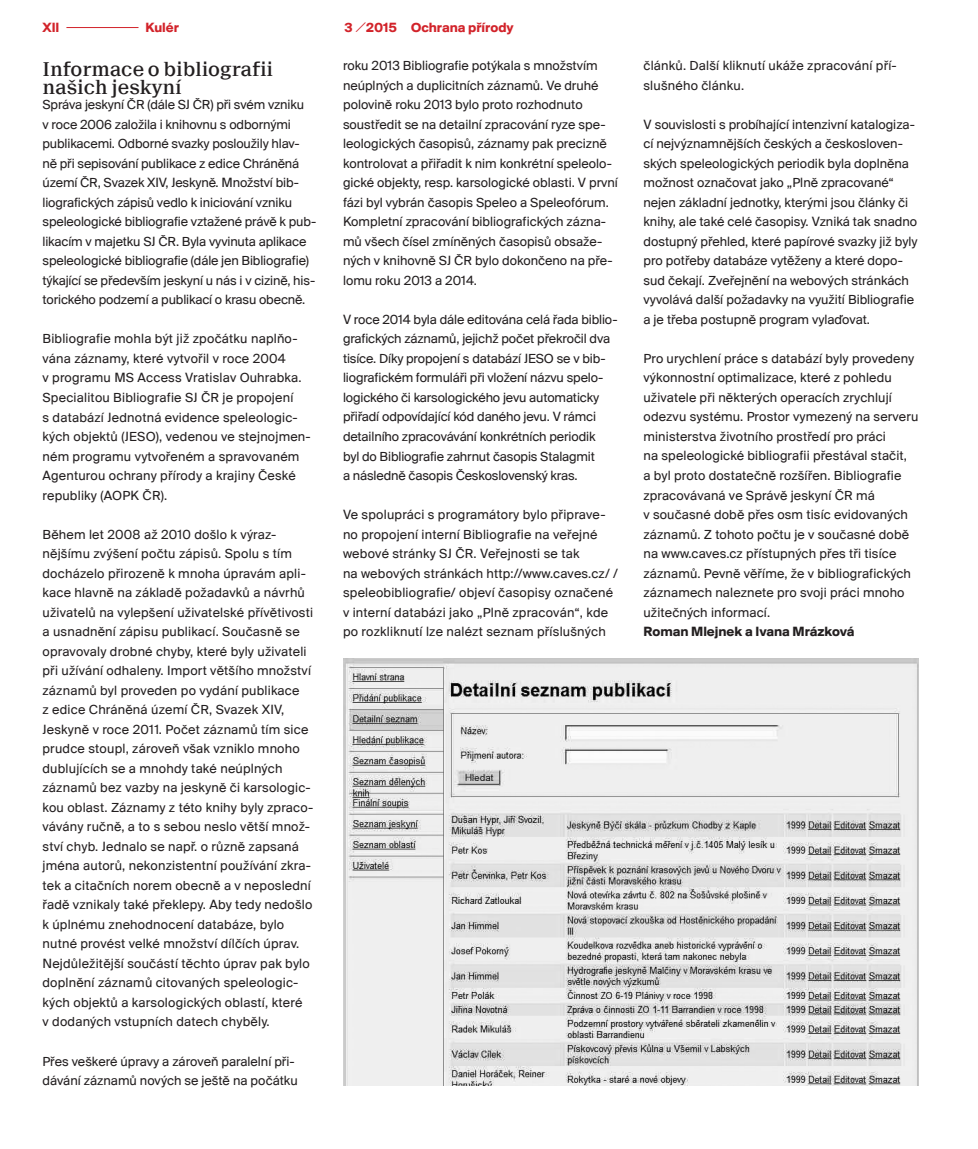
<style>
.page{position:relative;width:978px;height:1149px;background:#fff}
.page>*{position:absolute;margin:0;border:0;box-sizing:border-box;transform-origin:0 0}
.t1{font:500 21px/18px "Suisse BP Neue";color:#231f20}
.t2{font:13.8px/19.5px "Suisse BP Intl";letter-spacing:.01em;color:#231f20}
.t3{font:13.8px/19.5px "Suisse BP Intl";letter-spacing:-.01em;color:#231f20}
.t4{font:700 13.8px "Suisse BP Intl";color:#d2232a}
.t5{font:700 13.8px "Suisse BP Intl";color:#231f20}
.s1{font-family:"Replica Pro";font-weight:300}
</style>
<div class="page">
<img style="left:343px;top:658px;width:575px;height:427px">
<hr style="left:66px;top:27px;width:73px;height:1px;background:#d2232a">
<p class="t4" style="left:43px;top:19px;width:19px">XII</p>
<p class="t4" style="left:145px;top:19px;width:35px">Kulér</p>
<p class="t4" style="left:344px;top:19px;width:171px">3 <span class="s1">/</span>2015 Ochrana přírody</p>
<h1 class="t1" style="left:43px;top:59px;width:232px">Informace o bibliografii našich jeskyní</h1>
<p class="t3" style="left:43px;top:95px;width:275px">Správa jeskyní ČR (dále SJ ČR) při svém vzniku<br>v roce 2006 založila i knihovnu s odbornými publikacemi. Odborné svazky posloužily hlav&shy;ně při sepisování publikace z edice Chráněná území ČR, Svazek XIV, Jeskyně. Množství bib&shy;liografických zápisů vedlo k iniciování vzniku speleologické bibliografie vztažené právě k pub&shy;likacím v majetku SJ ČR. Byla vyvinuta aplikace speleologické bibliografie (dále jen Bibliografie) týkající se především jeskyní u nás i v cizině, his&shy;torického podzemí a publikací o krasu obecně.</p>
<p class="t2" style="left:43px;top:329px;width:270px">Bibliografie mohla být již zpočátku naplňo&shy;vána záznamy, které vytvořil v roce 2004<br>v programu MS Access Vratislav Ouhrabka.<br>Specialitou Bibliografie SJ ČR je propojení<br>s databází Jednotná evidence speleologic&shy;kých objektů (JESO), vedenou ve stejnojmen&shy;ném programu vytvořeném a spravovaném Agenturou ochrany přírody a krajiny České republiky (AOPK ČR).</p>
<p class="t2" style="left:43px;top:524px;width:272px">Během let 2008 až 2010 došlo k výraz&shy;nějšímu zvýšení počtu zápisů. Spolu s tím docházelo přirozeně k mnoha úpravám apli&shy;kace hlavně na základě požadavků a návrhů uživatelů na vylepšení uživatelské přívětivosti a usnadnění zápisu publikací. Současně se opravovaly drobné chyby, které byly uživateli při užívání odhaleny. Import většího množství záznamů byl proveden po vydání publikace<br>z edice Chráněná území ČR, Svazek XIV, Jeskyně v roce 2011. Počet záznamů tím sice prudce stoupl, zároveň však vzniklo mnoho dublujících se a mnohdy také neúplných záznamů bez vazby na jeskyně či karsologic&shy;kou oblast. Záznamy z této knihy byly zpraco&shy;vávány ručně, a to s sebou neslo větší množ&shy;ství chyb. Jednalo se např. o různě zapsaná jména autorů, nekonzistentní používání zkra&shy;tek a citačních norem obecně a v neposlední řadě vznikaly také překlepy. Aby tedy nedošlo k úplnému znehodnocení databáze, bylo nutné provést velké množství dílčích úprav.<br>Nejdůležitější součástí těchto úprav pak bylo doplnění záznamů citovaných speleologic&shy;kých objektů a karsologických oblastí, které<br>v dodaných vstupních datech chyběly.</p>
<p class="t2" style="left:43px;top:1050px;width:257px">Přes veškeré úpravy a zároveň paralelní při&shy;dávání záznamů nových se ještě na počátku</p>
<p class="t2" style="left:343px;top:56px;width:276px">roku 2013 Bibliografie potýkala s množstvím neúplných a duplicitních záznamů. Ve druhé polovině roku 2013 bylo proto rozhodnuto soustředit se na detailní zpracování ryze spe&shy;leologických časopisů, záznamy pak precizně kontrolovat a přiřadit k nim konkrétní speleolo&shy;gické objekty, resp. karsologické oblasti. V první fázi byl vybrán časopis Speleo a Speleofórum.<br>Kompletní zpracování bibliografických zázna&shy;mů všech čísel zmíněných časopisů obsaže&shy;ných v knihovně SJ ČR bylo dokončeno na pře&shy;lomu roku 2013 a 2014.</p>
<p class="t3" style="left:343px;top:309px;width:276px">V roce 2014 byla dále editována celá řada biblio&shy;grafických záznamů, jejichž počet překročil dva tisíce. Díky propojení s databází JESO se v bib&shy;liografickém formuláři při vložení názvu spelo&shy;logického či karsologického jevu automaticky přiřadí odpovídající kód daného jevu. V rámci detailního zpracovávání konkrétních periodik<br>byl do Bibliografie zahrnut časopis Stalagmit<br>a následně časopis Československý kras.</p>
<p class="t2" style="left:343px;top:504px;width:276px">Ve spolupráci s programátory bylo připrave&shy;no propojení interní Bibliografie na veřejné webové stránky SJ ČR. Veřejnosti se tak<br>na webových stránkách http://www.caves.cz/ / speleobibliografie/ objeví časopisy označené v interní databázi jako „Plně zpracován“, kde po rozkliknutí lze nalézt seznam příslušných</p>
<p class="t2" style="left:643px;top:56px;width:255px">článků. Další kliknutí ukáže zpracování pří&shy;slušného článku.</p>
<p class="t2" style="left:643px;top:114px;width:276px">V souvislosti s probíhající intenzivní katalogiza&shy;cí nejvýznamnějších českých a českosloven&shy;ských speleologických periodik byla doplněna možnost označovat jako „Plně zpracované“ nejen základní jednotky, kterými jsou články či knihy, ale také celé časopisy. Vzniká tak snadno dostupný přehled, které papírové svazky již byly pro potřeby databáze vytěženy a které dopo&shy;sud čekají. Zveřejnění na webových stránkách vyvolává další požadavky na využití Bibliografie a je třeba postupně program vylaďovat.</p>
<p class="t2" style="left:643px;top:348px;width:276px">Pro urychlení práce s databází byly provedeny výkonnostní optimalizace, které z pohledu uživatele při některých operacích zrychlují odezvu systému. Prostor vymezený na serveru ministerstva životního prostředí pro práci<br>na speleologické bibliografii přestával stačit,<br>a byl proto dostatečně rozšířen. Bibliografie zpracovávaná ve Správě jeskyní ČR má<br>v současné době přes osm tisíc evidovaných záznamů. Z tohoto počtu je v současné době na www.caves.cz přístupných přes tři tisíce záznamů. Pevně věříme, že v bibliografických záznamech naleznete pro svoji práci mnoho užitečných informací.</p>
<p class="t5" style="left:643px;top:623px;width:213px">Roman Mlejnek a Ivana Mrázková</p>
</div>
